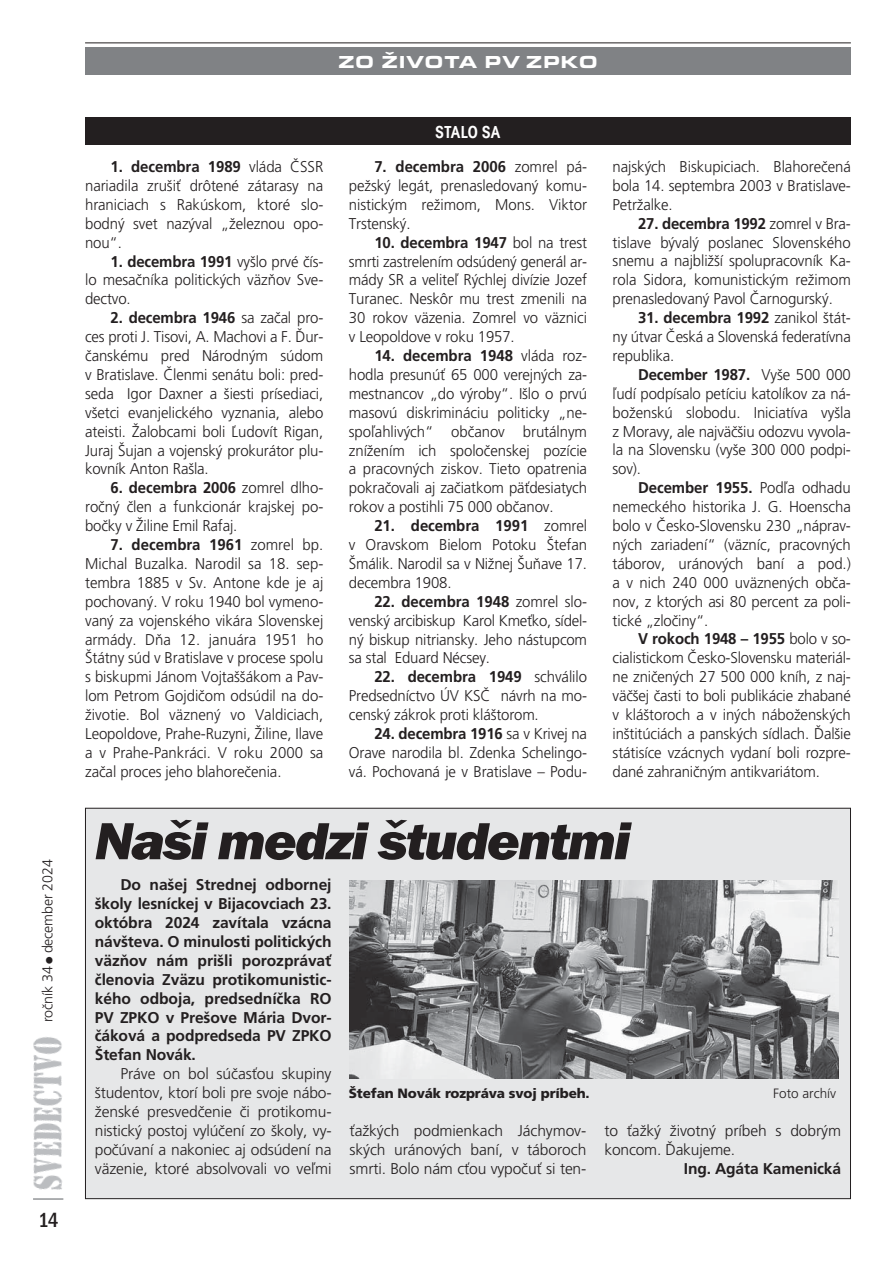
<style>
.page{position:relative;width:893px;height:1263px;background:#fff}
.page>*{position:absolute;margin:0;border:0;box-sizing:border-box;transform-origin:0 0}
.t1{font:54px "Franklin Got Itc TCE Heav Ital";letter-spacing:-.035em;color:#231f20;scale:1.05 1}
.t2{font:500 condensed 21px "Franklin Got Itc TCE";color:#231f20}
.t3{font:18px "Eurostile TCE Blac Exte";letter-spacing:.03em;color:#fff}
.t4{font:600 condensed 18px "Avant Gar Got Itc TCE";letter-spacing:.01em;color:#fff}
.t5{font:300 15.6px/18.9px "Frutiger CE";letter-spacing:-.01em;color:#231f20;text-align:justify;scale:.96 1}
.t6{font:300 15.6px/18.9px "Frutiger CE";letter-spacing:-.01em;color:#231f20;text-align:justify}
.t7{font:700 15.6px/18.9px "Frutiger CE";letter-spacing:-.01em;color:#231f20;text-align:justify}
.t8{font:300 14.25px "Frutiger CE";letter-spacing:-.01em;color:#231f20}
.t9{font:900 13.5px "Frutiger CE";letter-spacing:-.01em;color:#231f20}
.t10{font:300 13.5px "Frutiger CE";color:#231f20}
.s1{font-weight:700}
</style>
<div class="page">
<div style="left:85px;top:48px;width:765px;height:27px;background:#808285"></div>
<hr style="left:85px;top:43px;width:765px;height:1px;background:#231f20">
<img style="left:33px;top:1037px;width:29px;height:153px">
<hr style="left:33px;top:1198px;width:30px;height:2px;background:#939598">
<div style="left:85px;top:118px;width:765px;height:27px;background:#231f20"></div>
<div style="left:85px;top:808px;width:765px;height:391px;background:#e6e7e8"></div>
<img style="left:350px;top:880px;width:488px;height:198px">
<p class="t8" style="left:41px;top:1022px;width:164px;rotate:-90deg">roãník 34 ● december 2024</p>
<h2 class="t2" style="left:38px;top:1208px;width:22px">14</h2>
<p class="t3" style="left:338px;top:56px;width:261px">ZO ŽIVOTA PV ZPKO</p>
<p class="t5" style="left:85px;top:158px;width:250px;text-indent:26px"><span class="s1">1. decembra 1989</span> vláda âSSR nariadila zru‰iÈ drôtené zátarasy na hraniciach s Rakúskom, ktoré slo&shy;bodn˘ svet naz˘val „Ïeleznou opo&shy;nou“.</p>
<p class="t5" style="left:85px;top:253px;width:250px;text-indent:26px"><span class="s1">1. decembra 1991</span> vy‰lo prvé ãís&shy;lo mesaãníka politick˘ch väzÀov Sve&shy;dectvo.</p>
<p class="t5" style="left:85px;top:310px;width:250px;text-indent:26px"><span class="s1">2. decembra 1946</span> sa zaãal pro&shy;ces proti J. Tisovi, A. Machovi a F. ëur&shy;ãanskému pred Národn˘m súdom v Bratislave. âlenmi senátu boli: pred&shy;seda Igor Daxner a ‰iesti prísediaci, v‰etci evanjelického vyznania, alebo ateisti. Îalobcami boli ªudovít Rigan, Juraj ·ujan a vojensk˘ prokurátor plu&shy;kovník Anton Ra‰la.</p>
<p class="t5" style="left:85px;top:480px;width:250px;text-indent:26px"><span class="s1">6. decembra 2006</span> zomrel dlho&shy;roãn˘ ãlen a funkcionár krajskej po&shy;boãky v Îiline Emil Rafaj.</p>
<p class="t5" style="left:85px;top:536px;width:250px;text-indent:26px"><span class="s1">7. decembra 1961</span> zomrel bp.<br>Michal Buzalka. Narodil sa 18. sep&shy;tembra 1885 v Sv. Antone kde je aj pochovan˘. V roku 1940 bol vymeno&shy;van˘ za vojenského vikára Slovenskej armády. DÀa 12. januára 1951 ho ·tátny súd v Bratislave v procese spolu s biskupmi Jánom Vojta‰‰ákom a Pav&shy;lom Petrom Gojdiãom odsúdil na do-Ïivotie. Bol väznen˘ vo Valdiciach, Leopoldove, Prahe-Ruzyni, Îiline, Ilave a v Prahe-Pankráci. V roku 2000 sa zaãal proces jeho blahoreãenia.</p>
<p class="t4" style="left:435px;top:126px;width:66px">STALO SA</p>
<p class="t5" style="left:349px;top:158px;width:250px;text-indent:26px"><span class="s1">7. decembra 2006</span> zomrel pá&shy;peÏsk˘ legát, prenasledovan˘ komu&shy;nistick˘m reÏimom, Mons. Viktor Trstensk˘.</p>
<p class="t5" style="left:349px;top:234px;width:250px;text-indent:26px"><span class="s1">10. decembra 1947</span> bol na trest smrti zastrelením odsúden˘ generál ar&shy;mády SR a veliteº R˘chlej divízie Jozef Turanec. Neskôr mu trest zmenili na 30 rokov väzenia. Zomrel vo väznici v Leopoldove v roku 1957.</p>
<p class="t5" style="left:349px;top:347px;width:250px;text-indent:26px"><span class="s1">14. decembra 1948</span> vláda roz&shy;hodla presunúÈ 65 000 verejn˘ch za&shy;mestnancov „do v˘roby“. I‰lo o prvú masovú diskrimináciu politicky „ne&shy;spoºahliv˘ch“ obãanov brutálnym zníÏením ich spoloãenskej pozície a pracovn˘ch ziskov. Tieto opatrenia pokraãovali aj zaãiatkom päÈdesiatych rokov a postihli 75 000 obãanov.</p>
<p class="t5" style="left:349px;top:517px;width:250px;text-indent:26px"><span class="s1">21. decembra 1991</span> zomrel v Oravskom Bielom Potoku ·tefan ·málik. Narodil sa v NiÏnej ·uÀave 17. decembra 1908.</p>
<p class="t5" style="left:349px;top:593px;width:250px;text-indent:26px"><span class="s1">22. decembra 1948</span> zomrel slo&shy;vensk˘ arcibiskup Karol KmeÈko, sídel&shy;n˘ biskup nitriansky. Jeho nástupcom sa stal Eduard Nécsey.</p>
<p class="t5" style="left:349px;top:669px;width:250px;text-indent:26px"><span class="s1">22. decembra 1949</span> schválilo Predsedníctvo ÚV KSâ návrh na mo&shy;censk˘ zákrok proti klá‰torom.</p>
<p class="t5" style="left:349px;top:725px;width:250px;text-indent:26px"><span class="s1">24. decembra 1916</span> sa v Krivej na Orave narodila bl. Zdenka Schelingo&shy;vá. Pochovaná je v Bratislave – Podu-</p>
<p class="t5" style="left:612px;top:158px;width:250px">najsk˘ch Biskupiciach. Blahoreãená bola 14. septembra 2003 v Bratislave-PetrÏalke.</p>
<p class="t5" style="left:612px;top:215px;width:250px;text-indent:26px"><span class="s1">27. decembra 1992</span> zomrel v Bra&shy;tislave b˘val˘ poslanec Slovenského snemu a najbliÏ‰í spolupracovník Ka&shy;rola Sidora, komunistick˘m reÏimom prenasledovan˘ Pavol âarnogursk˘.</p>
<p class="t5" style="left:612px;top:310px;width:250px;text-indent:26px"><span class="s1">31. decembra 1992</span> zanikol ‰tát&shy;ny útvar âeská a Slovenská federatívna republika.</p>
<p class="t5" style="left:612px;top:366px;width:250px;text-indent:26px"><span class="s1">December 1987.</span> Vy‰e 500 000 ºudí podpísalo petíciu katolíkov za ná&shy;boÏenskú slobodu. Iniciatíva vy‰la z Moravy, ale najväã‰iu odozvu vyvola&shy;la na Slovensku (vy‰e 300 000 podpi&shy;sov).</p>
<p class="t5" style="left:612px;top:480px;width:250px;text-indent:26px"><span class="s1">December 1955.</span> Podºa odhadu nemeckého historika J. G. Hoenscha bolo v âesko-Slovensku 230 „náprav&shy;n˘ch zariadení“ (väzníc, pracovn˘ch táborov, uránov˘ch baní a pod.) a v nich 240 000 uväznen˘ch obãa&shy;nov, z ktor˘ch asi 80 percent za poli&shy;tické „zloãiny“.</p>
<p class="t5" style="left:612px;top:631px;width:250px;text-indent:26px"><span class="s1">V rokoch 1948 – 1955</span> bolo v so&shy;cialistickom âesko-Slovensku materiál&shy;ne zniãen˘ch 27 500 000 kníh, z naj&shy;väã‰ej ãasti to boli publikácie zhabané v klá‰toroch a v in˘ch náboÏensk˘ch in‰titúciách a pansk˘ch sídlach. ëal‰ie státisíce vzácnych vydaní boli rozpre&shy;dané zahraniãn˘m antikvariátom.</p>
<h1 class="t1" style="left:95px;top:809px;width:512px">Naši medzi študentmi</h1>
<p class="t7" style="left:95px;top:877px;width:238px;text-indent:26px">Do na‰ej Strednej odbornej ‰koly lesníckej v Bijacovciach 23. októbra 2024 zavítala vzácna náv‰teva. O minulosti politick˘ch väzÀov nám pri‰li porozprávaÈ ãlenovia Zväzu protikomunistic&shy;kého odboja, predsedníãka RO PV ZPKO v Pre‰ove Mária Dvor&shy;ãáková a podpredseda PV ZPKO ·tefan Novák.</p>
<p class="t6" style="left:95px;top:1066px;width:238px;text-indent:26px">Práve on bol súãasÈou skupiny ‰tudentov, ktorí boli pre svoje nábo-Ïenské presvedãenie ãi protikomu&shy;nistick˘ postoj vylúãení zo ‰koly, vy&shy;poãúvaní a nakoniec aj odsúdení na väzenie, ktoré absolvovali vo veºmi</p>
<p class="t9" style="left:349px;top:1088px;width:242px">·tefan Novák rozpráva svoj príbeh.</p>
<p class="t10" style="left:773px;top:1088px;width:64px">Foto archív</p>
<p class="t6" style="left:349px;top:1122px;width:238px">ÈaÏk˘ch podmienkach Jáchymov&shy;sk˘ch uránov˘ch baní, v táboroch smrti. Bolo nám cÈou vypoãuÈ si ten-</p>
<p class="t6" style="left:604px;top:1122px;width:238px">to ÈaÏk˘ Ïivotn˘ príbeh s dobr˘m koncom. ëakujeme.</p>
<p class="t7" style="left:684px;top:1160px;width:159px">Ing. Agáta Kamenická</p>
</div>
